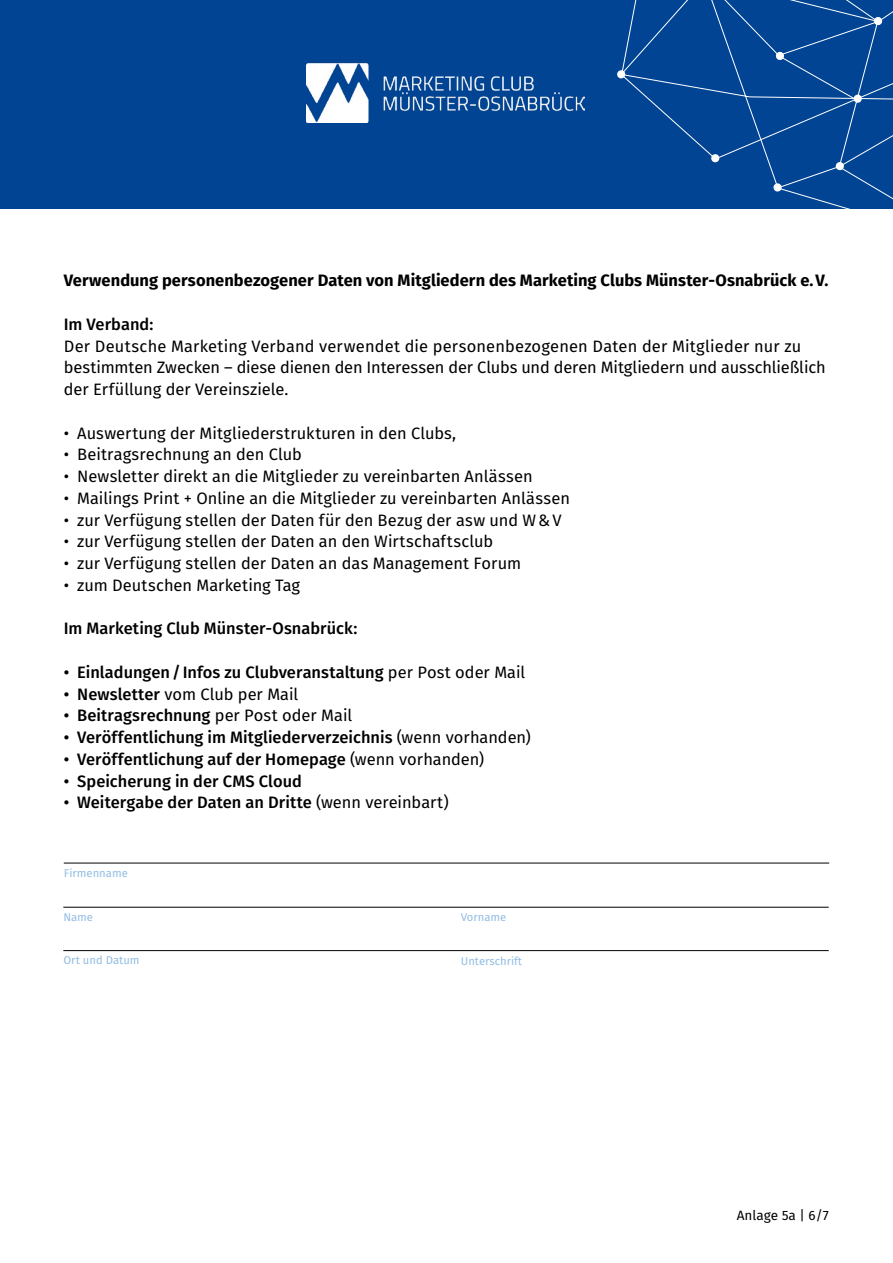
<style>
.page{position:relative;width:893px;height:1263px;background:#fff}
.page>*{position:absolute;margin:0;border:0;box-sizing:border-box;transform-origin:0 0}
.t1{font:16.5px/21.8px "Fira Sans";color:#000}
.t2{font:500 16.5px "Fira Sans";color:#000}
.t3{font:700 16.5px "Fira Sans";letter-spacing:.005em;color:#000}
.t4{font:13.5px "Fira Sans OT";color:#000}
.t5{font:11.25px "Fira Sans OT";color:#92bce3}
.s1{font-weight:400}
.s2{font-weight:500}
</style>
<div class="page">
<div style="left:0;top:0;width:893px;height:208px;background:#004493"></div>
<svg style="left:620px;top:0;width:273px;height:209px"></svg>
<hr style="left:63px;top:907px;width:766px;height:1px;background:#000">
<hr style="left:63px;top:950px;width:766px;height:1px;background:#000">
<hr style="left:64px;top:863px;width:765px;height:1px;background:#000">
<img style="left:306px;top:63px;width:279px;height:59px">
<p class="t3" style="left:64px;top:267px;width:766px">Verwendung personenbezogener Daten von Mitgliedern des Marketing Clubs Münster-Osnabrück e.V.</p>
<p class="t2" style="left:64px;top:311px;width:91px">Im Verband:</p>
<p class="t1" style="left:64px;top:334px;width:763px">Der Deutsche Marketing Verband verwendet die personenbezogenen Daten der Mitglieder nur zu bestimmten Zwecken – diese dienen den Interessen der Clubs und deren Mitgliedern und ausschließlich der Erfüllung der Vereinsziele.</p>
<p class="t1" style="left:64px;top:421px;width:394px">• Auswertung der Mitgliederstrukturen in den Clubs,</p>
<p class="t1" style="left:64px;top:443px;width:240px">• Beitragsrechnung an den Club</p>
<p class="t1" style="left:64px;top:465px;width:470px">• Newsletter direkt an die Mitglieder zu vereinbarten Anlässen</p>
<p class="t1" style="left:64px;top:487px;width:508px">• Mailings Print + Online an die Mitglieder zu vereinbarten Anlässen</p>
<p class="t1" style="left:64px;top:508px;width:499px">• zur Verfügung stellen der Daten für den Bezug der asw und W&amp;V</p>
<p class="t1" style="left:64px;top:530px;width:431px">• zur Verfügung stellen der Daten an den Wirtschaftsclub</p>
<p class="t1" style="left:64px;top:552px;width:459px">• zur Verfügung stellen der Daten an das Management Forum</p>
<p class="t1" style="left:64px;top:574px;width:238px">• zum Deutschen Marketing Tag</p>
<p class="t2" style="left:64px;top:615px;width:295px">Im Marketing Club Münster-Osnabrück:</p>
<p class="t2" style="left:64px;top:659px;width:463px">• Einladungen/Infos zu Clubveranstaltung <span class="s1">per Post oder Mail</span></p>
<p class="t1" style="left:64px;top:682px;width:236px"><span class="s2">• Newsletter</span> vom Club per Mail</p>
<p class="t2" style="left:64px;top:702px;width:290px">• Beitragsrechnung <span class="s1">per Post oder Mail</span></p>
<p class="t2" style="left:64px;top:724px;width:469px">• Veröffentlichung im Mitgliederverzeichnis <span class="s1">(wenn vorhanden)</span></p>
<p class="t2" style="left:64px;top:746px;width:422px">• Veröffentlichung auf der Homepage <span class="s1">(wenn vorhanden)</span></p>
<p class="t2" style="left:64px;top:767px;width:240px">• Speicherung in der CMS Cloud</p>
<p class="t2" style="left:64px;top:789px;width:386px">• Weitergabe der Daten an Dritte <span class="s1">(wenn vereinbart)</span></p>
<p class="t5" style="left:64px;top:865px;width:66px">Firmenname</p>
<p class="t5" style="left:63px;top:909px;width:31px">Name</p>
<p class="t5" style="left:63px;top:953px;width:78px">Ort und Datum</p>
<p class="t5" style="left:461px;top:909px;width:47px">Vorname</p>
<p class="t5" style="left:461px;top:953px;width:63px">Unterschrift</p>
<p class="t4" style="left:737px;top:1206px;width:94px">Anlage 5a | 6/7</p>
</div>
